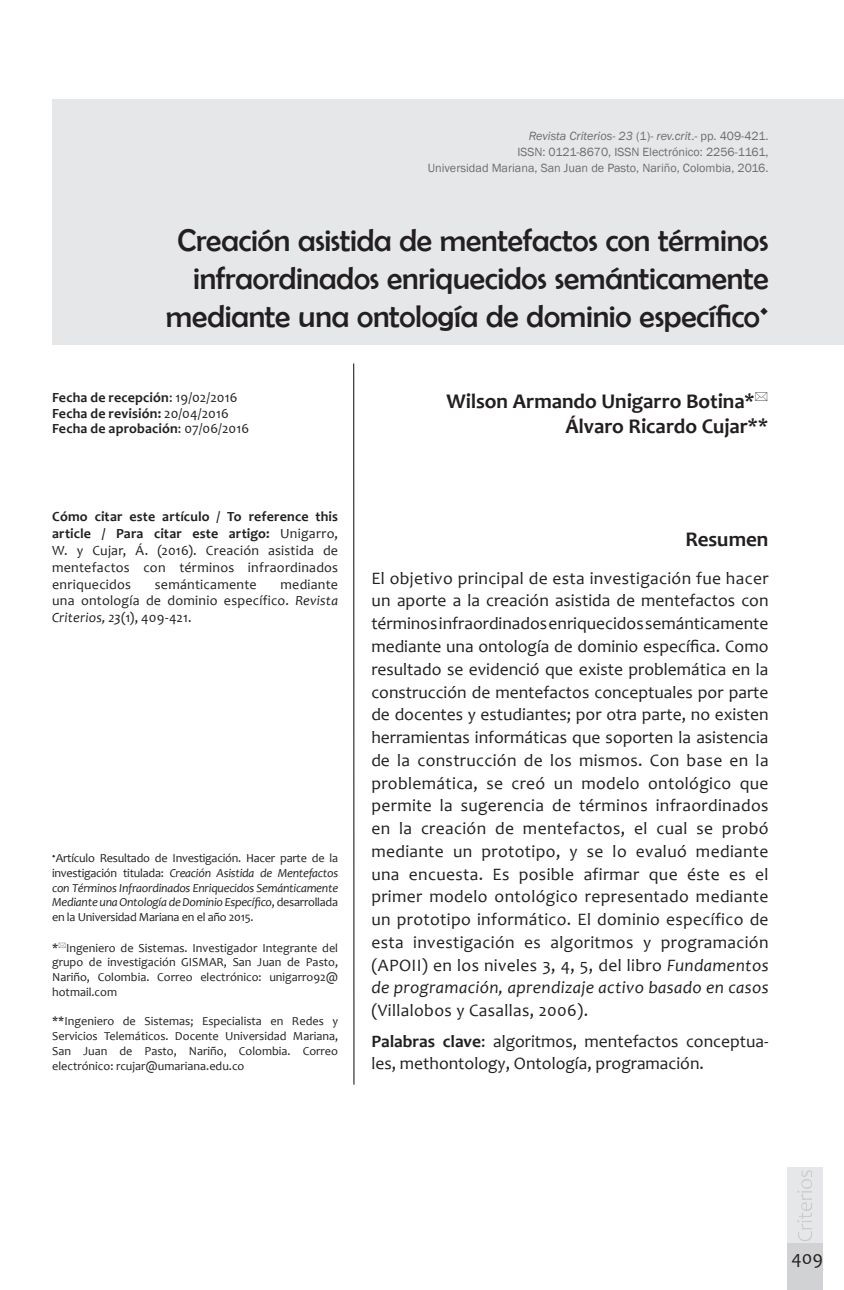
<style>
.page{position:relative;width:844px;height:1290px;background:#fff}
.page>*{position:absolute;margin:0;border:0;box-sizing:border-box;transform-origin:0 0}
.Título_Criterios{font:31.5px/37.8px "Berlin Sans FB";letter-spacing:-.005em;color:#231f20;text-align:right}
.Autores_Criterios{font:700 21px "Candara";color:#231f20}
.Subtítulos_Criterios{font:700 21px "Candara";color:#231f20}
.t1{font:19.25px "Candara";color:#231f20}
.t2{font:17.5px/22.8px "Candara";color:#231f20;text-align:justify}
.Cómo_citar_Criterios{font:14px/16.8px "Candara";letter-spacing:.015em;color:#231f20;text-align:justify}
.Fechas_Criterios{font:700 14px "Candara";letter-spacing:.01em;color:#231f20}
.Nota_a_pie_de_página{font:12.25px/14.7px "Candara";color:#231f20;text-align:justify}
.Nota_a_pie_de_página-2{font:italic 12.25px/14.7px "Candara";letter-spacing:-.02em;color:#231f20;text-align:justify}
.t3{font:12.25px "Franklin Gothic";color:#6c6d70}
.t4{font:italic 12.25px "Franklin Gothic";color:#6c6d70}
.s1{font-style:normal}
.s2{font-weight:400}
.s3{font-weight:700}
.s4{font-style:italic}
</style>
<div class="page">
<div style="left:787px;top:1243px;width:35px;height:47px;background:#d1d2d4"></div>
<div style="left:787px;top:1167px;width:35px;height:76px;background:#e6e7e9"></div>
<img style="left:797px;top:1170px;width:15px;height:71px">
<div style="left:52px;top:99px;width:791px;height:246px;background:#e6e7e9"></div>
<hr style="left:353px;top:363px;width:1px;height:721px;background:#0b090c">
<p class="t4" style="left:528px;top:128px;width:241px">Revista Criterios- 23 <span class="s1">(1)-</span> rev.crit<span class="s1">.- pp. 409-421.</span></p>
<p class="t3" style="left:517px;top:144px;width:252px">ISSN: 0121-8670, ISSN Electrónico: 2256-1161,</p>
<p class="t3" style="left:427px;top:160px;width:342px">Universidad Mariana, San Juan de Pasto, Nariño, Colombia, 2016.</p>
<p class="Título_Criterios" style="left:166px;top:221px;width:604px">Creación asistida de mentefactos con términos infraordinados enriquecidos semánticamente mediante una ontología de dominio específico<sup>◆</sup></p>
<p class="Fechas_Criterios" style="left:52px;top:389px;width:187px">Fecha de recepción<span class="s2">: 19/02/2016</span></p>
<p class="Fechas_Criterios" style="left:52px;top:404px;width:178px">Fecha de revisión: <span class="s2">20/04/2016</span></p>
<p class="Fechas_Criterios" style="left:52px;top:420px;width:198px">Fecha de aprobación<span class="s2">: 07/06/2016</span></p>
<p class="Cómo_citar_Criterios" style="left:52px;top:508px;width:287px"><span class="s3">Cómo citar este artículo / To reference this article / Para citar este artigo:</span> Unigarro, W. y Cujar, Á. (2016). Creación asistida de mentefactos con términos infraordinados enriquecidos</p>
<p class="Cómo_citar_Criterios" style="left:52px;top:575px;width:287px;text-indent:228px">mediante una ontología de dominio específico. <span class="s4">Revista Criterios, 23</span>(1), 409-421.</p>
<p class="Cómo_citar_Criterios" style="left:155px;top:575px;width:103px">semánticamente</p>
<p class="Nota_a_pie_de_página-2" style="left:52px;top:851px;width:287px"><sup>◆</sup><span class="s1">Artículo Resultado de Investigación. Hacer parte de la investigación titulada:</span> Creación Asistida de Mentefactos con Términos Infraordinados Enriquecidos Semánticamente Mediante una Ontología de Dominio Específico<span class="s1">, desarrollada en la Universidad Mariana en el año 2015.</span></p>
<p class="Nota_a_pie_de_página" style="left:52px;top:940px;width:287px">* Ingeniero de Sistemas. Investigador Integrante del grupo de investigación GISMAR, San Juan de Pasto, Nariño, Colombia. Correo electrónico: unigarro92@ hotmail.com</p>
<p class="Nota_a_pie_de_página" style="left:52px;top:1014px;width:287px">**Ingeniero de Sistemas; Especialista en Redes y Servicios Telemáticos. Docente Universidad Mariana, San Juan de Pasto, Nariño, Colombia. Correo electrónico: rcujar@umariana.edu.co</p>
<p class="Autores_Criterios" style="left:446px;top:388px;width:310px">Wilson Armando Unigarro Botina*</p>
<p class="Autores_Criterios" style="left:565px;top:413px;width:205px">Álvaro Ricardo Cujar**</p>
<p class="Subtítulos_Criterios" style="left:685px;top:526px;width:85px">Resumen</p>
<p class="t2" style="left:371px;top:566px;width:398px">El objetivo principal de esta investigación fue hacer un aporte a la creación asistida de mentefactos con términos infraordinados enriquecidos semánticamente mediante una ontología de dominio específica. Como resultado se evidenció que existe problemática en la construcción de mentefactos conceptuales por parte de docentes y estudiantes; por otra parte, no existen herramientas informáticas que soporten la asistencia de la construcción de los mismos. Con base en la problemática, se creó un modelo ontológico que permite la sugerencia de términos infraordinados en la creación de mentefactos, el cual se probó mediante un prototipo, y se lo evaluó mediante una encuesta. Es posible afirmar que éste es el primer modelo ontológico representado mediante un prototipo informático. El dominio específico de esta investigación es algoritmos y programación (APOII) en los niveles 3, 4, 5, del libro <span class="s4">Fundamentos de programación, aprendizaje activo basado en casos </span>(Villalobos y Casallas, 2006).</p>
<p class="t2" style="left:371px;top:1030px;width:398px;line-height:22.2px"><span class="s3">Palabras clave</span>: algoritmos, mentefactos conceptua&shy;les, methontology, Ontología, programación.</p>
<p class="t1" style="left:791px;top:1246px;width:33px">409</p>
</div>
